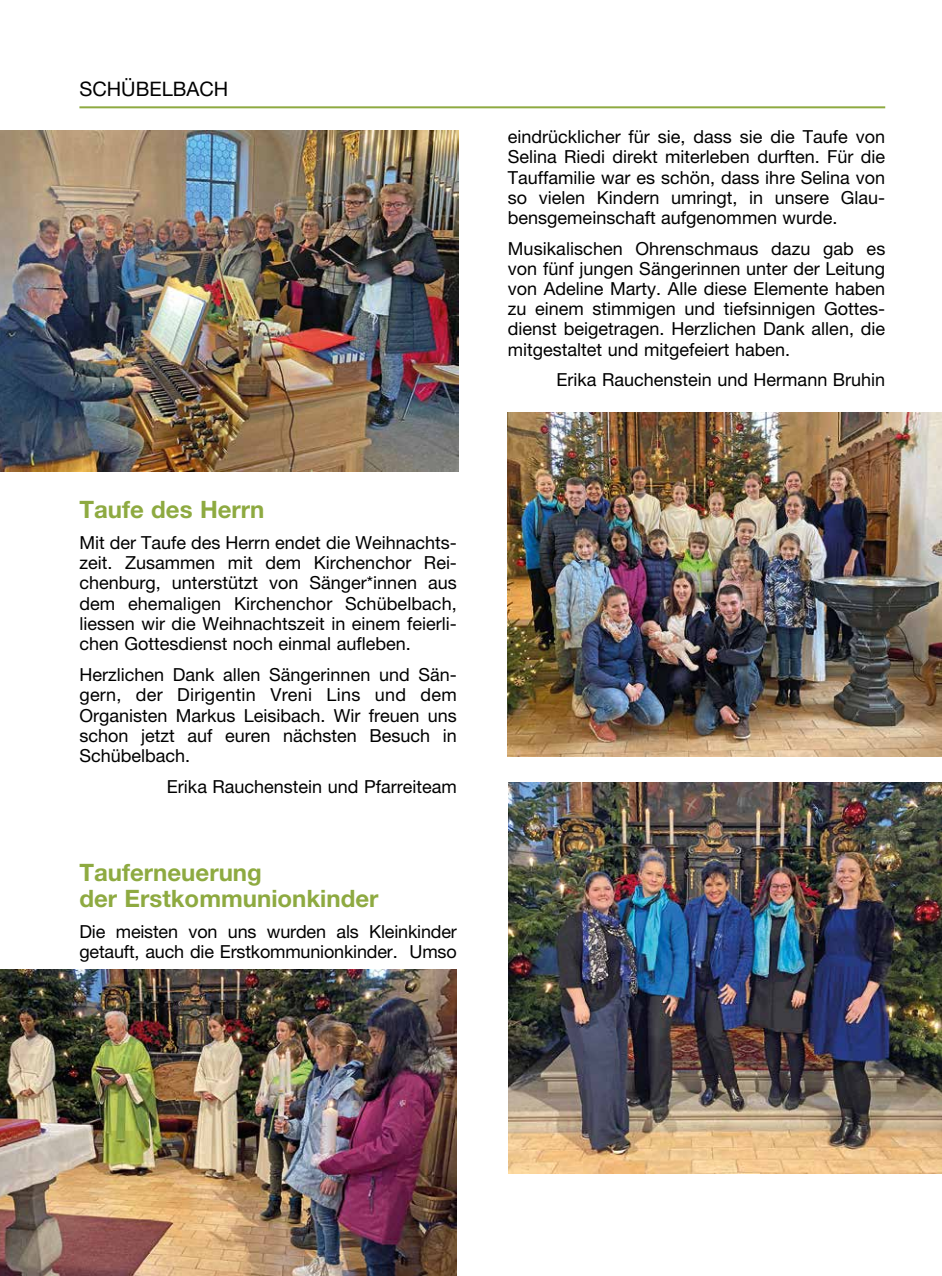
<style>
.page{position:relative;width:942px;height:1276px;background:#fff}
.page>*{position:absolute;margin:0;border:0;box-sizing:border-box;transform-origin:0 0}
.t1{font:700 24px/26.4px "Helvetica Neue LT Pro";color:#8eaa41}
.t2{font:20px "Helvetica Neue LT Pro";color:#000}
.t3{font:18px/20.4px "Helvetica Neue LT Pro";color:#000;text-align:justify}
</style>
<div class="page">
<hr style="left:79px;top:106px;width:805px;height:2px;background:#8eaa41">
<img style="left:0;top:131px;width:458px;height:340px">
<img style="left:0;top:969px;width:456px;height:307px">
<img style="left:507px;top:413px;width:434px;height:343px">
<img style="left:508px;top:782px;width:433px;height:392px">
<p class="t2" style="left:79px;top:77px;width:150px">SCHÜBELBACH</p>
<h1 class="t1" style="left:79px;top:495px;width:186px">Taufe des Herrn</h1>
<p class="t3" style="left:79px;top:532px;width:379px">Mit der Taufe des Herrn endet die Weihnachts&shy;zeit. Zusammen mit dem Kirchenchor Rei&shy;chenburg, unterstützt von Sänger*innen aus dem ehemaligen Kirchenchor Schübelbach, liessen wir die Weihnachtszeit in einem feierli&shy;chen Gottesdienst noch einmal aufleben.</p>
<p class="t3" style="left:79px;top:664px;width:379px">Herzlichen Dank allen Sängerinnen und Sän&shy;gern, der Dirigentin Vreni Lins und dem Organisten Markus Leisibach. Wir freuen uns schon jetzt auf euren nächsten Besuch in Schübelbach.</p>
<p class="t3" style="left:167px;top:776px;width:291px">Erika Rauchenstein und Pfarreiteam</p>
<h1 class="t1" style="left:79px;top:858px;width:300px">Tauferneuerung<br>der Erstkommunionkinder</h1>
<p class="t3" style="left:79px;top:920px;width:379px">Die meisten von uns wurden als Kleinkinder getauft, auch die Erstkommunionkinder. Umso</p>
<p class="t3" style="left:507px;top:127px;width:379px">eindrücklicher für sie, dass sie die Taufe von Selina Riedi direkt miterleben durften. Für die Tauffamilie war es schön, dass ihre Selina von so vielen Kindern umringt, in unsere Glau&shy;bensgemeinschaft aufgenommen wurde.</p>
<p class="t3" style="left:507px;top:238px;width:379px">Musikalischen Ohrenschmaus dazu gab es von fünf jungen Sängerinnen unter der Leitung von Adeline Marty. Alle diese Elemente haben zu einem stimmigen und tiefsinnigen Gottes&shy;dienst beigetragen. Herzlichen Dank allen, die mitgestaltet und mitgefeiert haben.</p>
<p class="t3" style="left:556px;top:369px;width:330px">Erika Rauchenstein und Hermann Bruhin</p>
</div>
